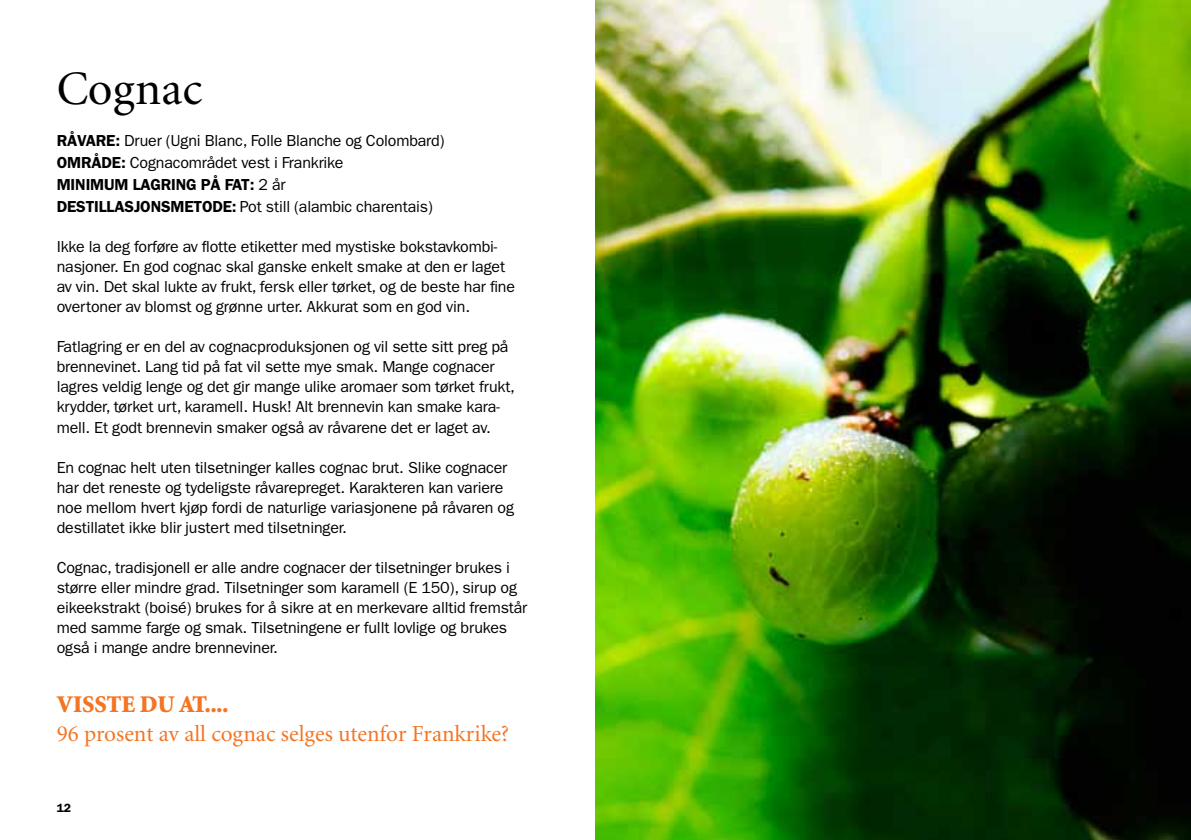
<style>
.page{position:relative;width:1191px;height:840px;background:#fff}
.page>*{position:absolute;margin:0;border:0;box-sizing:border-box;transform-origin:0 0}
.t1{font:48px "Minion LT";color:#000}
.t2{font:900 24px "Minion LT";color:#f47421}
.t3{font:23px "Minion LT";color:#f47421}
.t4{font:16px/20px "Franklin Gothic LT";letter-spacing:-.01em;color:#000}
.t5{font:600 12px "Franklin Gothic LT";color:#000}
.s1{font-weight:600}
</style>
<div class="page">
<img style="left:595px;top:0;width:596px;height:839px">
<h1 class="t1" style="left:57px;top:65px;width:147px">Cognac</h1>
<p class="t4" style="left:57px;top:130px;width:389px;line-height:22px"><span class="s1">RÅVARE:</span> Druer (Ugni Blanc, Folle Blanche og Colombard)<br><span class="s1">OMR</span></p>
<p class="t4" style="left:57px;top:152px;width:377px;line-height:22px;text-indent:35px"><span class="s1">ÅDE:</span> Cognacområdet vest i Frankrike<br><span class="s1">MINIMUM LAGRING PÅ FAT:</span> 2 år<br><span class="s1">DESTILLASJONSMETODE:</span> Pot still (alambic charentais)</p>
<p class="t4" style="left:57px;top:237px;width:460px">Ikke la deg forføre av flotte etiketter med mystiske bokstavkombi&shy;nasjoner. En god cognac skal ganske enkelt smake at den er laget av vin. Det skal lukte av frukt, fersk eller tørket, og de beste har fine overtoner av blomst og grønne urter. Akkurat som en god vin.</p>
<p class="t4" style="left:57px;top:337px;width:460px">Fatlagring er en del av cognacproduksjonen og vil sette sitt preg på brennevinet. Lang tid på fat vil sette mye smak. Mange cognacer lagres veldig lenge og det gir mange ulike aromaer som tørket frukt, krydder, tørket urt, karamell. Husk! Alt brennevin kan smake kara&shy;mell. Et godt brennevin smaker også av råvarene det er laget av.</p>
<p class="t4" style="left:57px;top:457px;width:459px">En cognac helt uten tilsetninger kalles cognac brut. Slike cognacer har det reneste og tydeligste råvarepreget. Karakteren kan variere noe mellom hvert kjøp fordi de naturlige variasjonene på råvaren og destillatet ikke blir justert med tilsetninger.</p>
<p class="t4" style="left:57px;top:557px;width:472px">Cognac, tradisjonell er alle andre cognacer der tilsetninger brukes i større eller mindre grad. Tilsetninger som karamell (E 150), sirup og eikeekstrakt (boisé) brukes for å sikre at en merkevare alltid fremstår med samme farge og smak. Tilsetningene er fullt lovlige og brukes også i mange andre brenneviner.</p>
<h2 class="t2" style="left:57px;top:692px;width:173px">VISSTE DU AT....</h2>
<h3 class="t3" style="left:57px;top:721px;width:454px">96 prosent av all cognac selges utenfor Frankrike?</h3>
<p class="t5" style="left:57px;top:800px;width:16px">12</p>
</div>
